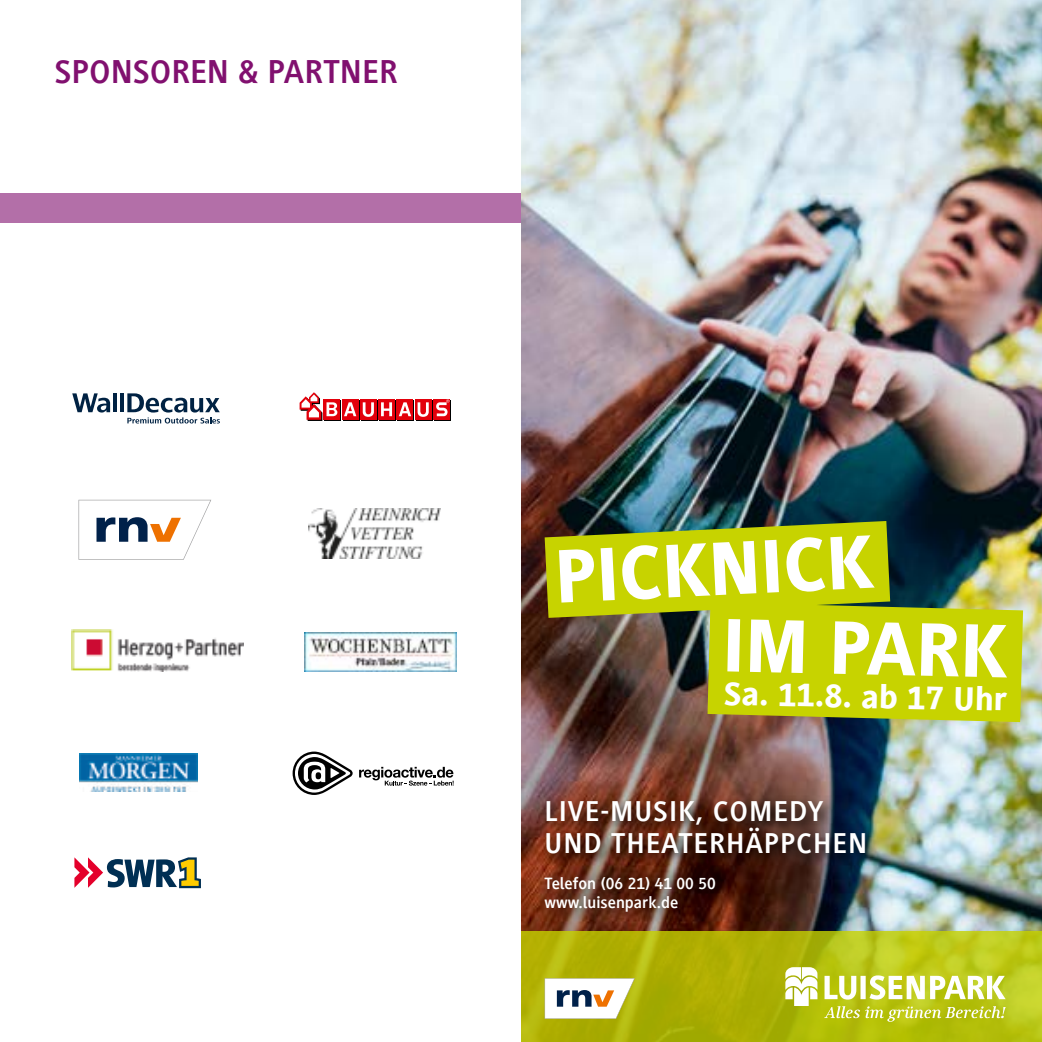
<style>
.page{position:relative;width:1042px;height:1042px;background:#fff}
.page>*{position:absolute;margin:0;border:0;box-sizing:border-box;transform-origin:0 0}
.t1{font:800 78.58px "Generis Sans Com";color:#fff}
.t2{font:800 34.3px "Generis Sans Com";color:#fff}
.t3{font:700 34.12px "Generis Sans Com";color:#81106f}
.t4{font:700 29.57px/31.7px "Generis Sans Com";letter-spacing:.03em;color:#fff}
.t5{font:700 16.8px/19.1px "Generis Sans Com";color:#fff}
</style>
<div class="page">
<img style="left:521px;top:0;width:521px;height:932px">
<svg style="left:521px;top:932px;width:521px;height:110px;background:#b2b80b"></svg>
<svg style="left:824px;top:975px;width:181px;height:24px"></svg>
<svg style="left:824px;top:1006px;width:182px;height:16px;background:#c5cd3f"></svg>
<svg style="left:785px;top:967px;width:32px;height:39px"></svg>
<img style="left:545px;top:521px;width:478px;height:201px">
<div style="left:541px;top:798px;width:338px;height:68px;background:#000;opacity:.75"></div>
<svg style="left:545px;top:978px;width:90px;height:41px"></svg>
<div style="left:529px;top:861px;width:201px;height:65px;background:#000;opacity:.75"></div>
<div style="left:0;top:193px;width:521px;height:29px;background:#b36fa8"></div>
<hr style="left:113px;top:393px;width:4px;height:19px;background:#002243">
<hr style="left:120px;top:393px;width:3px;height:19px;background:#002243">
<svg style="left:127px;top:393px;width:93px;height:30px"></svg>
<svg style="left:72px;top:393px;width:38px;height:19px"></svg>
<img style="left:305px;top:632px;width:151px;height:39px">
<svg style="left:78px;top:500px;width:133px;height:60px"></svg>
<svg style="left:343px;top:400px;width:16px;height:21px"></svg>
<div style="left:434px;top:400px;width:17px;height:21px;background:#000"></div>
<div style="left:379px;top:400px;width:17px;height:21px;background:#000"></div>
<div style="left:398px;top:400px;width:16px;height:21px;background:#000"></div>
<div style="left:324px;top:400px;width:17px;height:21px;background:#000"></div>
<svg style="left:361px;top:400px;width:16px;height:21px"></svg>
<svg style="left:416px;top:400px;width:16px;height:21px"></svg>
<div style="left:342px;top:399px;width:16px;height:21px;background:#e3000b"></div>
<div style="left:433px;top:399px;width:17px;height:21px;background:#e3000b"></div>
<div style="left:378px;top:399px;width:17px;height:21px;background:#e3000b"></div>
<div style="left:323px;top:399px;width:17px;height:21px;background:#e3000b"></div>
<svg style="left:381px;top:402px;width:11px;height:14px"></svg>
<svg style="left:344px;top:402px;width:12px;height:14px"></svg>
<div style="left:360px;top:399px;width:16px;height:21px;background:#e3000b"></div>
<svg style="left:363px;top:402px;width:11px;height:15px"></svg>
<div style="left:415px;top:399px;width:16px;height:21px;background:#e3000b"></div>
<svg style="left:417px;top:402px;width:12px;height:15px"></svg>
<svg style="left:300px;top:392px;width:37px;height:29px"></svg>
<div style="left:397px;top:399px;width:16px;height:21px;background:#e3000b"></div>
<svg style="left:399px;top:402px;width:12px;height:14px"></svg>
<svg style="left:436px;top:399px;width:13px;height:17px"></svg>
<svg style="left:359px;top:767px;width:95px;height:18px"></svg>
<svg style="left:293px;top:751px;width:60px;height:44px"></svg>
<img style="left:71px;top:629px;width:173px;height:42px">
<img style="left:80px;top:753px;width:118px;height:38px">
<svg style="left:74px;top:857px;width:127px;height:31px"></svg>
<img style="left:309px;top:508px;width:131px;height:50px">
<h3 class="t3" style="left:55px;top:53px;width:344px">SPONSOREN &amp; PARTNER</h3>
<h1 class="t1" style="left:552px;top:534px;width:321px;rotate:-3deg">PICKNICK</h1>
<h1 class="t1" style="left:723px;top:602px;width:287px;rotate:1deg">IM PARK</h1>
<h2 class="t2" style="left:724px;top:675px;width:285px;rotate:1deg">Sa. 11.8. ab 17 Uhr</h2>
<h3 class="t4" style="left:544px;top:796px;width:324px">LIVE-MUSIK, COMEDY<br>UND THEATERHÄPPCHEN</h3>
<p class="t5" style="left:545px;top:874px;width:173px">Telefon (06 21) 41 00 50 www.luisenpark.de</p>
</div>
